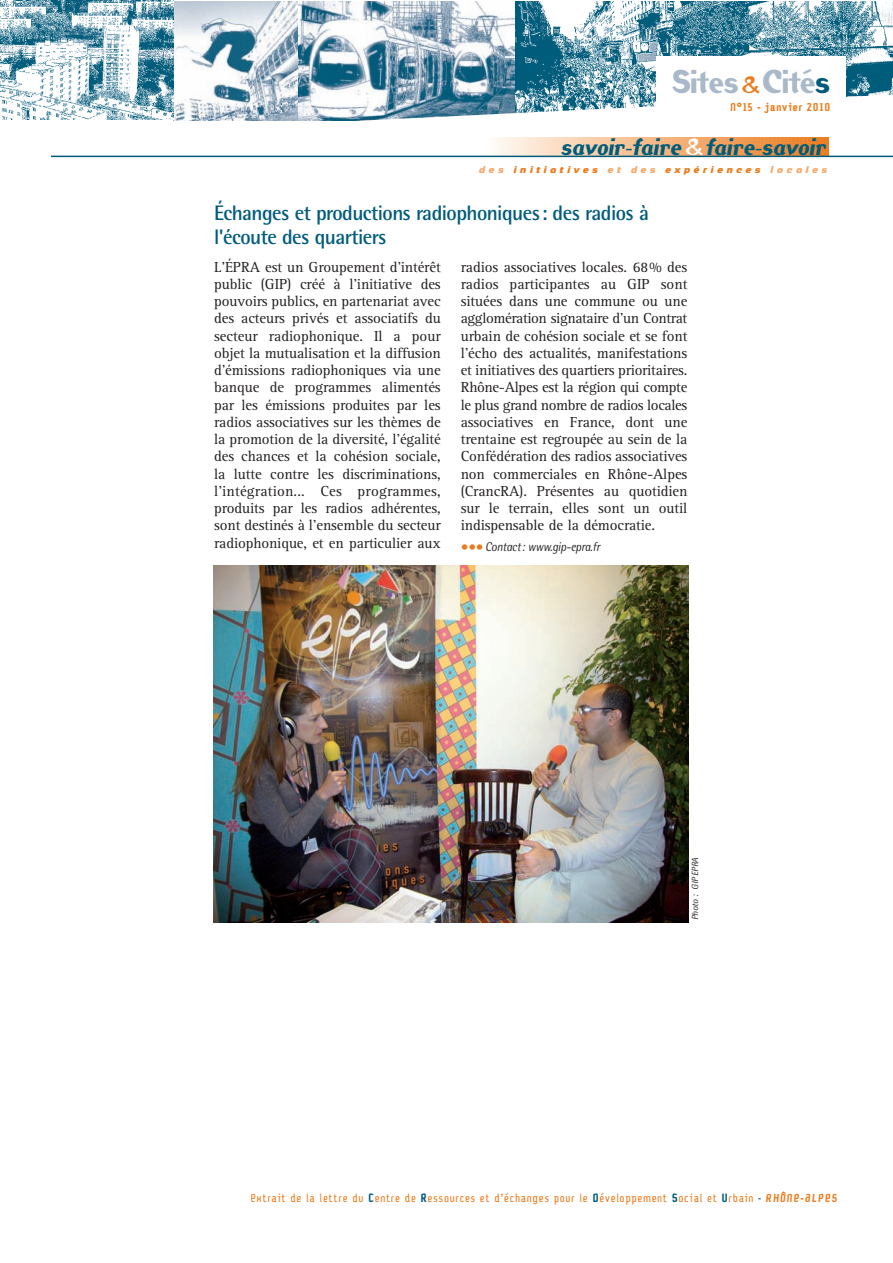
<style>
.page{position:relative;width:893px;height:1263px;background:#fff}
.page>*{position:absolute;margin:0;border:0;box-sizing:border-box;transform-origin:0 0}
.t1{font:28.95px "Jackdaw";letter-spacing:-.1em;color:#a9b9c9}
.t2{font:700 21px/24px "Rotis Semi Sans";letter-spacing:-.025em;color:#005c7b}
.t3{font:italic 21px "Jackdaw";letter-spacing:-.065em;color:#005c7b}
.t4{font:15px/17.2px "Rotis Serif";letter-spacing:-.01em;color:#231f20;text-align:justify}
.t5{font:italic 12.75px "Rotis Semi Sans";letter-spacing:-.015em;color:#231f20;scale:.9 1}
.t6{font:12px "Petrol";letter-spacing:.055em;color:#ea7c1d}
.t7{font:italic 700 12px "Ritafurey";letter-spacing:.265em;color:#ea7c1d}
.t8{font:700 11.25px "Petrol";letter-spacing:.055em;color:#ea7c1d}
.t9{font:italic 9px "Rotis Semi Sans";letter-spacing:-.01em;color:#231f20}
.s1{font-family:"Blue Padd";font-weight:500;color:#ea7c1d}
.s2{color:#005c7b}
.s3{font-size:18px}
.s4{font-family:"Blue Padd";font-weight:500;font-style:normal;font-size:28.5px;color:#fff}
.s5{color:#f3aa6e}
.s6{font-family:"Rotis Serif";font-style:normal;font-size:15px;color:#ea7c1d}
.s7{font-weight:700;color:#005c7b}
.s8{font-weight:700;font-style:italic;font-size:11.25px}
</style>
<div class="page">
<img style="left:514px;top:2px;width:379px;height:50px">
<img style="left:2px;top:1px;width:296px;height:119px">
<svg style="left:298px;top:1px;width:216px;height:51px"></svg>
<svg style="left:77px;top:52px;width:816px;height:104px"></svg>
<svg style="left:486px;top:137px;width:344px;height:19px;background:#efb786"></svg>
<hr style="left:51px;top:156px;width:842px;height:1px;background:#005c7b">
<svg style="left:0;top:1px;width:174px;height:118px"></svg>
<img style="left:214px;top:565px;width:475px;height:357px">
<h1 class="t1" style="left:670px;top:69px;width:162px">Sites <span class="s1">&amp;</span>Cité<span class="s2">s</span></h1>
<p class="t8" style="left:730px;top:103px;width:102px">N°15 - janvier 2010</p>
<h2 class="t3" style="left:561px;top:139px;width:268px">savoir<span class="s3">-</span>faire <span class="s4">&amp;</span> faire<span class="s3">-</span>savoir</h2>
<p class="t7" style="left:479px;top:162px;width:350px"><span class="s5">des</span> initiatives <span class="s5">et des</span> expériences <span class="s5">locales</span></p>
<h2 class="t2" style="left:214px;top:203px;width:436px">Échanges et productions radiophoniques: des radios à l'écoute des quartiers</h2>
<p class="t4" style="left:461px;top:260px;width:228px">radios associatives locales. 68% des radios participantes au GIP sont situées dans une commune ou une agglomération signataire d'un Contrat urbain de cohésion sociale et se font l'écho des actualités, manifestations et initiatives des quartiers prioritaires.<br>Rhône-Alpes est la région qui compte le plus grand nombre de radios locales associatives en France, dont une trentaine est regroupée au sein de la Confédération des radios associatives non commerciales en Rhône-Alpes (CrancRA). Présentes au quotidien sur le terrain, elles sont un outil indispensable de la démocratie.</p>
<p class="t5" style="left:461px;top:542px;width:156px"><span class="s6">•••</span>Contact: www.gip-epra.fr</p>
<p class="t4" style="left:214px;top:260px;width:228px">L'ÉPRA est un Groupement d'intérêt public (GIP) créé à l'initiative des pouvoirs publics, en partenariat avec des acteurs privés et associatifs du secteur radiophonique. Il a pour objet la mutualisation et la diffusion d'émissions radiophoniques via une banque de programmes alimentés par les émissions produites par les radios associatives sur les thèmes de la promotion de la diversité, l'égalité des chances et la cohésion sociale, la lutte contre les discriminations, l'intégration... Ces programmes, produits par les radios adhérentes, sont destinés à l'ensemble du secteur radiophonique, et en particulier aux</p>
<p class="t9" style="left:692px;top:920px;width:64px;rotate:-90deg">Photo : GIP EPRA</p>
<p class="t6" style="left:251px;top:1194px;width:588px">Extrait de la lettre du <span class="s7">C</span>entre de <span class="s7">R</span>essources et d’échanges pour le <span class="s7">D</span>éveloppement <span class="s7">S</span>ocial et <span class="s7">U</span>rbain <span class="s2">-</span> <span class="s8">RHÔNE-ALPES</span></p>
</div>
